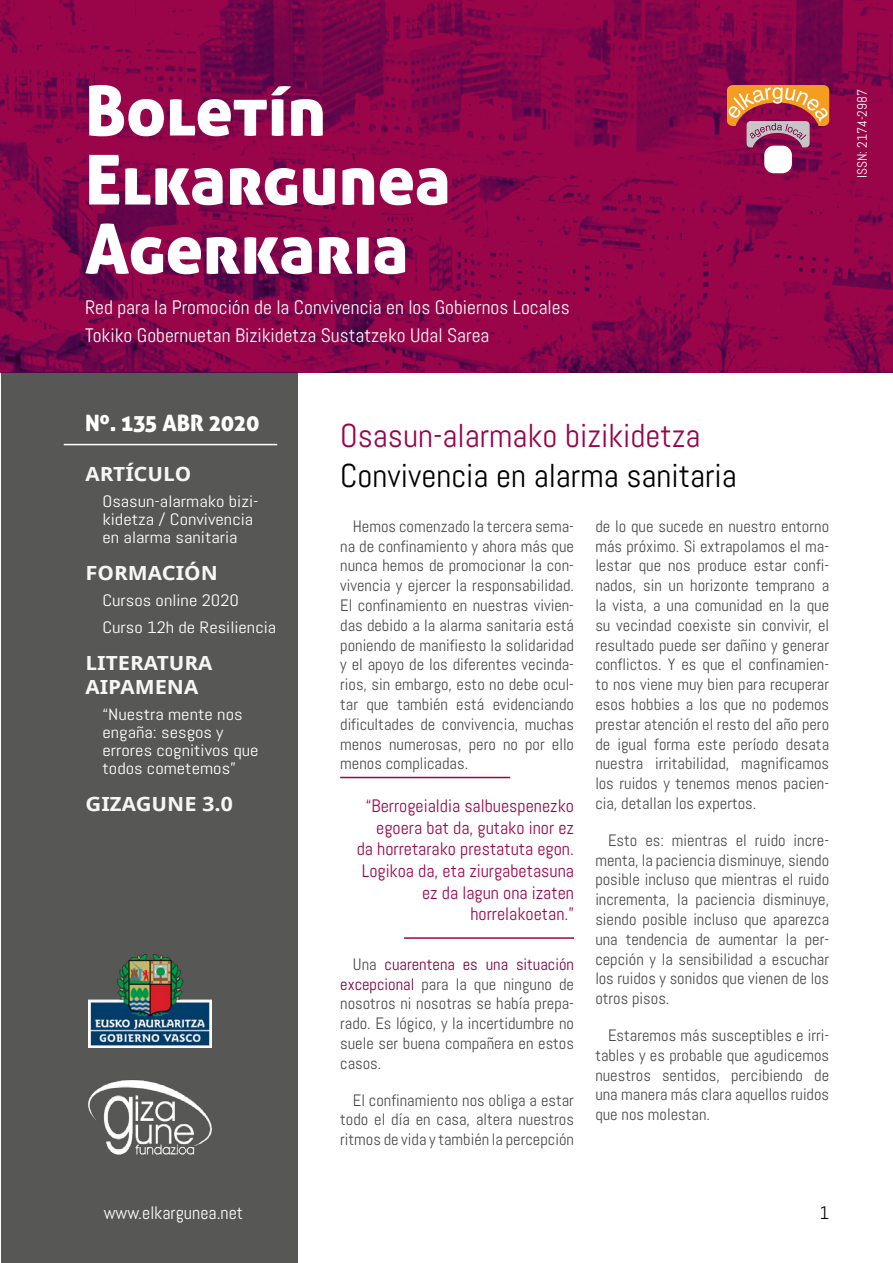
<style>
.page{position:relative;width:893px;height:1263px;background:#fff}
.page>*{position:absolute;margin:0;border:0;box-sizing:border-box;transform-origin:0 0}
.t1{font:69px/69px "Aller Display";color:#fff}
.t2{font:33px "Abel";color:#000}
.t3{font:33px "Abel";color:#9a054a}
.t4{font:22.5px "Aller Display";color:#fff}
.t5{font:19.5px/27.6px "Abel";color:#fff}
.t6{font:700 19.5px/24px "Droid Sans";color:#f6f6f6;scale:1.12 1}
.t7{font:18px/21.6px "Abel";color:#9a054a;text-align:right}
.t8{font:18px "Abel";color:#fff}
.t9{font:18px "Abel";color:#000}
.t10{font:16.5px/19.8px "Abel";color:#4a4a49;text-align:justify}
.t11{font:16.5px/18px "Abel";color:#fff;scale:1.12 1}
.t12{font:13.5px "Abel";color:#fff}
.s1{color:#7c003e}
</style>
<div class="page">
<div style="left:1px;top:372px;width:297px;height:891px;background:#575756"></div>
<svg style="left:0;top:0;width:893px;height:372px;background:#8a0549"></svg>
<svg style="left:727px;top:85px;width:102px;height:62px;background:#c36c5e"></svg>
<div style="left:764px;top:146px;width:28px;height:27px;background:#fff;border-radius:10px"></div>
<img style="left:88px;top:1080px;width:124px;height:75px">
<img style="left:89px;top:954px;width:122px;height:93px">
<hr style="left:64px;top:444px;width:213px;height:1px;background:#fff">
<hr style="left:340px;top:777px;width:170px;height:1px;background:#9a054a">
<hr style="left:404px;top:937px;width:170px;height:2px;background:#9a054a">
<h1 class="t1" style="left:85px;top:75px;width:367px">Boletín<br>Elkargunea<br>Agerkaria</h1>
<p class="t5" style="left:85px;top:294px;width:486px">Red para la Promoción de la Convivencia en los Gobiernos Locales<br>Tokiko Gobernuetan Bizikidetza Sustatzeko Udal Sarea</p>
<p class="t12" style="left:854px;top:178px;width:90px;rotate:-90deg">ISSN: 2174-2987</p>
<h3 class="t4" style="left:85px;top:409px;width:176px">Nº. 135 ABR 2020</h3>
<h2 class="t3" style="left:340px;top:415px;width:362px">Osasun-alarmako bizikidetza</h2>
<p class="t6" style="left:85px;top:462px;width:96px">ARTÍCULO</p>
<h2 class="t2" style="left:340px;top:454px;width:398px">Convivencia en alarma sanitaria</h2>
<p class="t11" style="left:102px;top:492px;width:141px">Osasun-alarmako bizi&shy;kidetza / Convivencia en alarma sanitaria</p>
<p class="t6" style="left:85px;top:561px;width:120px">FORMACIÓN</p>
<p class="t11" style="left:102px;top:587px;width:157px;line-height:26.5px">Cursos online 2020<br>Curso 12h de Resiliencia</p>
<p class="t6" style="left:85px;top:651px;width:115px">LITERATURA<br>AIPAMENA</p>
<p class="t11" style="left:102px;top:705px;width:141px">“Nuestra mente nos engaña: sesgos y errores cognitivos que todos cometemos”</p>
<p class="t6" style="left:85px;top:792px;width:133px">GIZAGUNE 3.0</p>
<p class="t10" style="left:595px;top:516px;width:235px">de lo que sucede en nuestro entorno más próximo. Si extrapolamos el ma&shy;lestar que nos produce estar confi&shy;nados, sin un horizonte temprano a la vista, a una comunidad en la que su vecindad coexiste sin convivir, el resultado puede ser dañino y generar conflictos. Y es que el confinamien&shy;to nos viene muy bien para recuperar esos hobbies a los que no podemos prestar atención el resto del año pero de igual forma este período desata nuestra irritabilidad, magnificamos los ruidos y tenemos menos pacien&shy;cia, detallan los expertos.</p>
<p class="t10" style="left:595px;top:830px;width:235px;text-indent:13px">Esto es: mientras el ruido incre&shy;menta, la paciencia disminuye, siendo posible incluso que mientras el ruido incrementa, la paciencia disminuye, siendo posible incluso que aparezca una tendencia de aumentar la per&shy;cepción y la sensibilidad a escuchar los ruidos y sonidos que vienen de los otros pisos.</p>
<p class="t10" style="left:595px;top:1025px;width:235px;text-indent:13px">Estaremos más susceptibles e irri&shy;tables y es probable que agudicemos nuestros sentidos, percibiendo de una manera más clara aquellos ruidos que nos molestan.</p>
<p class="t10" style="left:340px;top:516px;width:235px;text-indent:13px">Hemos comenzado la tercera sema&shy;na de confinamiento y ahora más que nunca hemos de promocionar la con&shy;vivencia y ejercer la responsabilidad.<br>El confinamiento en nuestras vivien&shy;das debido a la alarma sanitaria está poniendo de manifiesto la solidaridad y el apoyo de los diferentes vecinda&shy;rios, sin embargo, esto no debe ocul&shy;tar que también está evidenciando dificultades de convivencia, muchas menos numerosas, pero no por ello menos complicadas.</p>
<p class="t7" style="left:357px;top:795px;width:219px">“Berrogeialdia salbuespenezko egoera bat da, gutako inor ez da horretarako prestatuta egon.<br>Logikoa da, eta ziurgabetasuna ez da lagun ona izaten horrelakoetan.”</p>
<p class="t10" style="left:340px;top:954px;width:235px;text-indent:13px">Una <span class="s1">cuarentena es una situación excepcional</span> para la que ninguno de nosotros ni nosotras se había prepa&shy;rado. Es lógico, y la incertidumbre no suele ser buena compañera en estos casos.</p>
<p class="t10" style="left:340px;top:1090px;width:235px;text-indent:13px">El confinamiento nos obliga a estar todo el día en casa, altera nuestros ritmos de vida y también la percepción</p>
<p class="t8" style="left:104px;top:1201px;width:141px">www.elkargunea.net</p>
<p class="t9" style="left:820px;top:1201px;width:11px">1</p>
</div>
